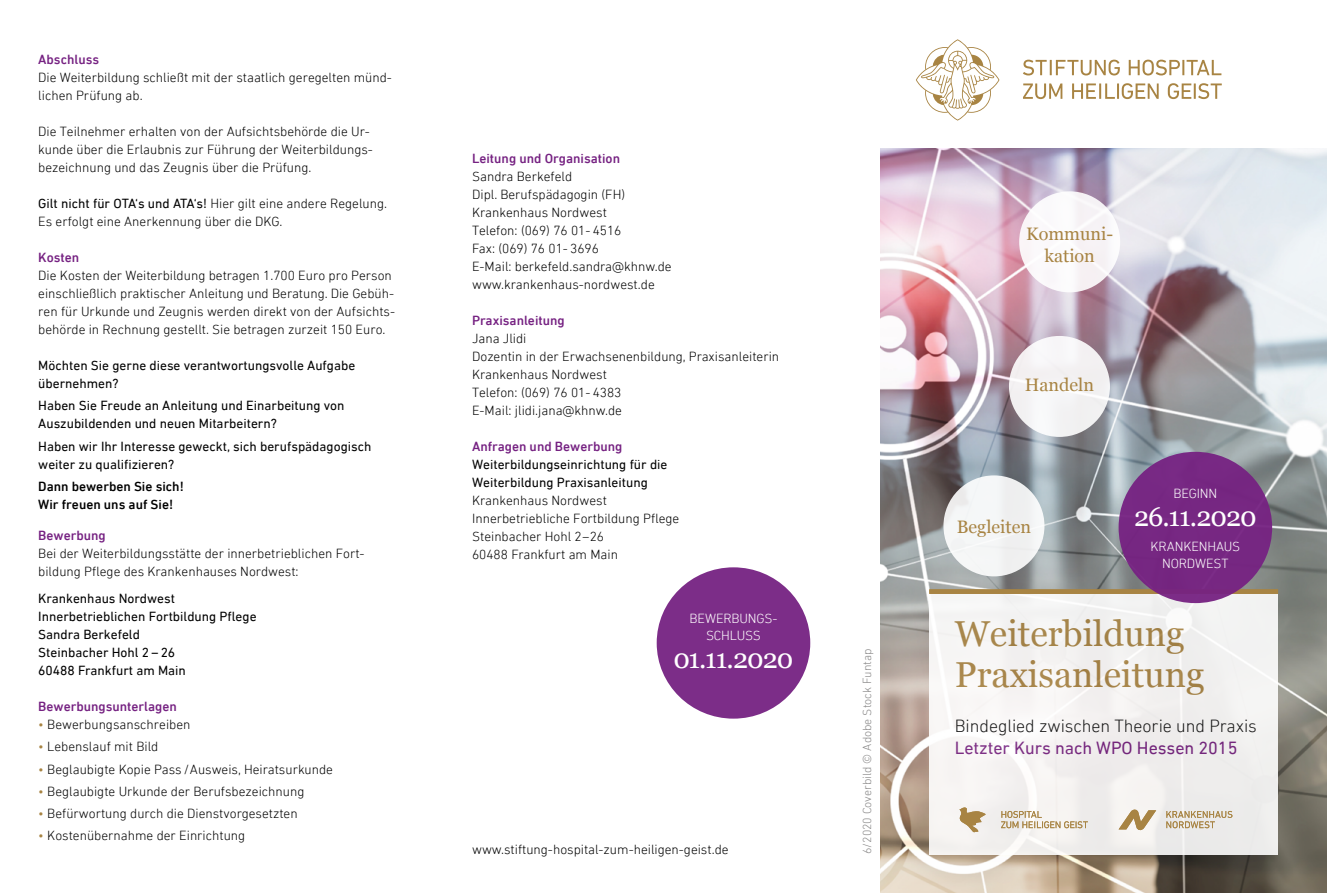
<style>
.page{position:relative;width:1327px;height:893px;background:#fff}
.page>*{position:absolute;margin:0;border:0;box-sizing:border-box;transform-origin:0 0}
.t1{font:36px/40.5px "Georgia";color:#a88443}
.t2{font:27px "Georgia";letter-spacing:-.04em;color:#fff}
.t3{font:300 18px "DIN Next LT Pro";letter-spacing:-.005em;color:#000}
.t4{font:18px/22.5px "Georgia";color:#a88443;text-align:center}
.t5{font:18px "DIN Next LT Pro";letter-spacing:-.005em;color:#762282}
.t6{font:300 13.5px/18px "DIN Next LT Pro";color:#000}
.t7{font:13.5px/18px "DIN Next LT Pro";color:#000}
.t8{font:500 13.5px "DIN Next LT Pro";color:#762282}
.t9{font:300 13.5px/16.5px "DIN Next LT Pro";letter-spacing:-.01em;color:#fff;text-align:center}
.t10{font:500 13.5px/18px "DIN Next LT Pro";color:#000}
.t11{font:300 12px "DIN Next LT Pro";color:#898888}
.s1{font-weight:400}
.s2{color:#a88443}
</style>
<div class="page">
<svg style="left:916px;top:39px;width:83px;height:82px"></svg>
<svg style="left:1023px;top:60px;width:97px;height:15px"></svg>
<svg style="left:1128px;top:60px;width:93px;height:15px"></svg>
<svg style="left:1023px;top:83px;width:39px;height:16px"></svg>
<svg style="left:1072px;top:83px;width:86px;height:16px"></svg>
<svg style="left:1167px;top:83px;width:54px;height:16px"></svg>
<img style="left:880px;top:149px;width:447px;height:744px">
<div style="left:929px;top:594px;width:349px;height:261px;background:#f3f2f1"></div>
<div style="left:1019px;top:191px;width:101px;height:101px;background:#faf8fa;border-radius:50%"></div>
<div style="left:1009px;top:336px;width:101px;height:101px;background:#f4f2f3;border-radius:50%"></div>
<div style="left:943px;top:475px;width:101px;height:101px;background:#f4f5f6;border-radius:50%"></div>
<svg style="left:1118px;top:809px;width:38px;height:22px"></svg>
<svg style="left:1166px;top:811px;width:66px;height:17px"></svg>
<svg style="left:959px;top:807px;width:27px;height:26px"></svg>
<svg style="left:1001px;top:811px;width:87px;height:17px"></svg>
<div style="left:929px;top:589px;width:349px;height:5px;background:#a88443"></div>
<div style="left:1118px;top:452px;width:154px;height:151px;background:#762282;border-radius:50%"></div>
<div style="left:657px;top:567px;width:153px;height:152px;background:#7c2d88;border-radius:50%"></div>
<p class="t8" style="left:38px;top:52px;width:62px">Abschluss</p>
<p class="t6" style="left:38px;top:68px;width:355px">Die Weiterbildung schließt mit der staatlich geregelten münd&shy;lichen Prüfung ab.</p>
<p class="t6" style="left:38px;top:122px;width:336px">Die Teilnehmer erhalten von der Aufsichtsbehörde die Ur&shy;kunde über die Erlaubnis zur Führung der Weiterbildungs&shy;bezeichnung und das Zeugnis über die Prüfung.</p>
<p class="t6" style="left:38px;top:194px;width:350px"><span class="s1">Gilt nicht für OTA‘s und ATA‘s!</span> Hier gilt eine andere Regelung.<br>Es erfolgt eine Anerkennung über die DKG.</p>
<p class="t8" style="left:38px;top:250px;width:43px">Kosten</p>
<p class="t6" style="left:38px;top:266px;width:358px">Die Kosten der Weiterbildung betragen 1.700 Euro pro Person einschließlich praktischer Anleitung und Beratung. Die Gebüh&shy;ren für Urkunde und Zeugnis werden direkt von der Aufsichts&shy;behörde in Rechnung gestellt. Sie betragen zurzeit 150 Euro.</p>
<p class="t7" style="left:38px;top:356px;width:318px">Möchten Sie gerne diese verantwortungsvolle Aufgabe übernehmen?</p>
<p class="t7" style="left:38px;top:397px;width:308px">Haben Sie Freude an Anleitung und Einarbeitung von<br>Auszubildenden und neuen Mitarbeitern?</p>
<p class="t7" style="left:38px;top:437px;width:335px">Haben wir Ihr Interesse geweckt, sich berufspädagogisch weiter zu qualifizieren?</p>
<p class="t10" style="left:38px;top:477px;width:147px">Dann bewerben Sie sich!<br>Wir freuen uns auf Sie!</p>
<p class="t8" style="left:38px;top:528px;width:69px">Bewerbung</p>
<p class="t6" style="left:38px;top:544px;width:328px">Bei der Weiterbildungsstätte der innerbetrieblichen Fort&shy;bildung Pflege des Krankenhauses Nordwest:</p>
<p class="t7" style="left:38px;top:589px;width:220px">Krankenhaus Nordwest<br>Innerbetrieblichen Fortbildung Pflege<br>Sandra Berkefeld<br>Steinbacher Hohl 2 – 26<br>60488 Frankfurt am Main</p>
<p class="t8" style="left:38px;top:699px;width:140px">Bewerbungsunterlagen</p>
<p class="t6" style="left:38px;top:715px;width:154px"><span class="s2">•</span> Bewerbungsanschreiben</p>
<p class="t6" style="left:38px;top:737px;width:122px"><span class="s2">•</span> Lebenslauf mit Bild</p>
<p class="t6" style="left:38px;top:760px;width:296px"><span class="s2">•</span> Beglaubigte Kopie Pass /Ausweis, Heiratsurkunde</p>
<p class="t6" style="left:38px;top:782px;width:268px"><span class="s2">•</span> Beglaubigte Urkunde der Berufsbezeichnung</p>
<p class="t6" style="left:38px;top:804px;width:261px"><span class="s2">•</span> Befürwortung durch die Dienstvorgesetzten</p>
<p class="t6" style="left:38px;top:826px;width:208px"><span class="s2">•</span> Kostenübernahme der Einrichtung</p>
<p class="t8" style="left:472px;top:151px;width:149px">Leitung und Organisation</p>
<p class="t6" style="left:472px;top:167px;width:201px">Sandra Berkefeld<br>Dipl. Berufspädagogin (FH)<br>Krankenhaus Nordwest<br>Telefon: (069) 76 01- 4516<br>Fax: (069) 76 01- 3696<br>E-Mail: berkefeld.sandra@khnw.de www.krankenhaus-nordwest.de</p>
<p class="t8" style="left:472px;top:313px;width:94px">Praxisanleitung</p>
<p class="t6" style="left:472px;top:329px;width:309px">Jana Jlidi<br>Dozentin in der Erwachsenenbildung, Praxisanleiterin<br>Krankenhaus Nordwest<br>Telefon: (069) 76 01- 4383<br>E-Mail: jlidi.jana@khnw.de</p>
<p class="t8" style="left:472px;top:439px;width:152px">Anfragen und Bewerbung</p>
<p class="t7" style="left:472px;top:455px;width:197px">Weiterbildungseinrichtung für die<br>Weiterbildung Praxisanleitung</p>
<p class="t6" style="left:472px;top:491px;width:209px">Krankenhaus Nordwest<br>Innerbetriebliche Fortbildung Pflege<br>Steinbacher Hohl 2–26<br>60488 Frankfurt am Main</p>
<p class="t9" style="left:689px;top:610px;width:90px">BEWERBUNGS-<br>SCHLUSS</p>
<h2 class="t2" style="left:673px;top:639px;width:121px">01.11.2020</h2>
<p class="t6" style="left:472px;top:841px;width:258px">www.stiftung-hospital-zum-heiligen-geist.de</p>
<p class="t11" style="left:860px;top:854px;width:207px;rotate:-90deg">6/2020 Coverbild © Adobe Stock Funtap</p>
<h3 class="t4" style="left:1026px;top:221px;width:88px">Kommuni&shy;kation</h3>
<h3 class="t4" style="left:1025px;top:373px;width:71px">Handeln</h3>
<h3 class="t4" style="left:957px;top:515px;width:76px">Begleiten</h3>
<p class="t9" style="left:1173px;top:484px;width:45px">BEGINN</p>
<h2 class="t2" style="left:1134px;top:497px;width:124px">26.11.2020</h2>
<p class="t9" style="left:1150px;top:538px;width:91px">KRANKENHAUS<br>NORDWEST</p>
<h1 class="t1" style="left:955px;top:612px;width:251px">Weiterbildung<br>Praxisanleitung</h1>
<h3 class="t3" style="left:955px;top:715px;width:304px">Bindeglied zwischen Theorie und Praxis</h3>
<h3 class="t5" style="left:955px;top:738px;width:284px">Letzter Kurs nach WPO Hessen 2015</h3>
</div>
